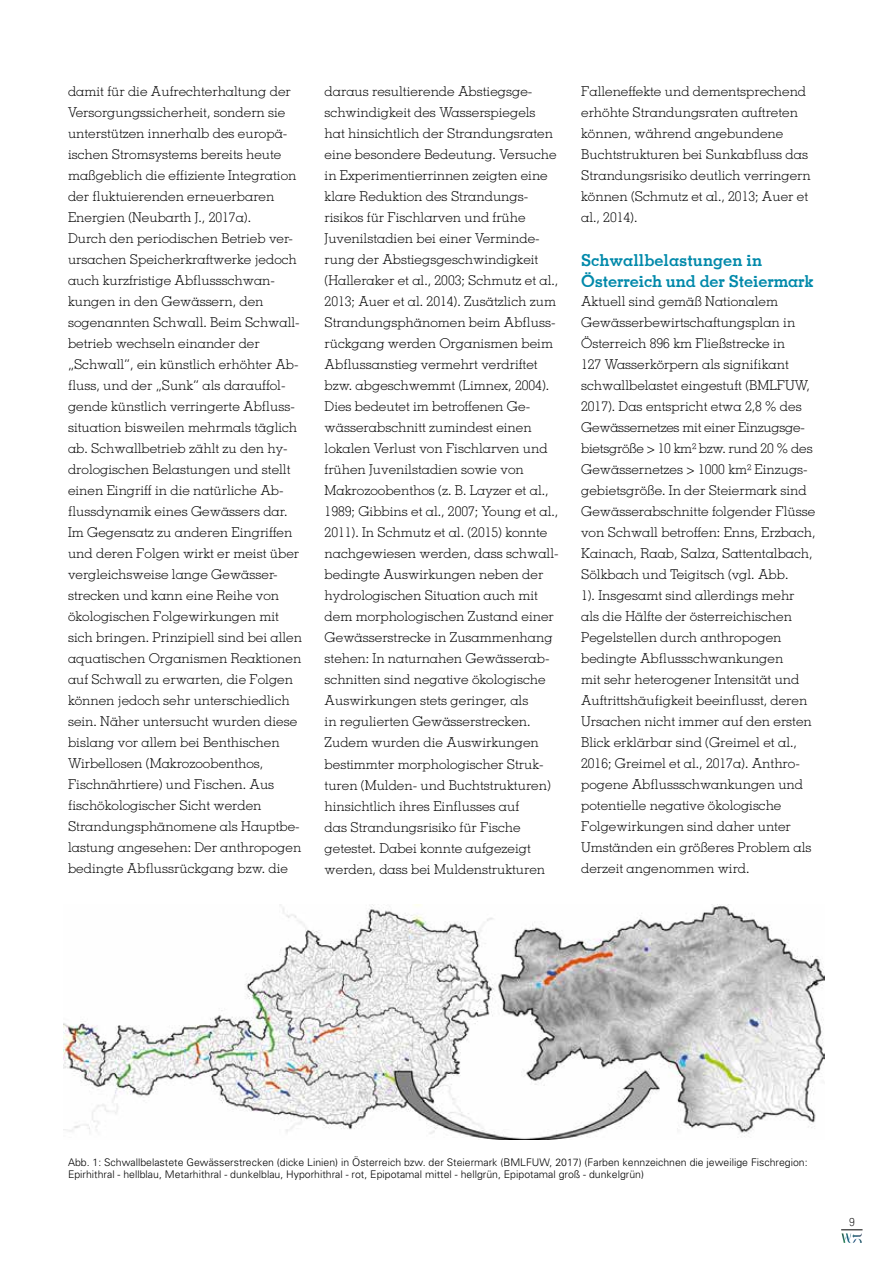
<style>
.page{position:relative;width:893px;height:1263px;background:#fff}
.page>*{position:absolute;margin:0;border:0;box-sizing:border-box;transform-origin:0 0}
.t1{font:700 16.5px/21px "Memphis";letter-spacing:-.01em;color:#0089aa}
.t2{font:300 13.5px/21px "Memphis";color:#000}
.t3{font:300 11.25px "Memphis";color:#000}
.t4{font:300 10.5px/12.6px "Univers";color:#000}
</style>
<div class="page">
<img style="left:841px;top:1233px;width:21px;height:10px">
<svg style="left:841px;top:1229px;width:21px;height:1px"></svg>
<img style="left:64px;top:905px;width:761px;height:234px">
<p class="t2" style="left:68px;top:80px;width:236px">damit für die Aufrechterhaltung der Versorgungssicherheit, sondern sie unterstützen innerhalb des europä&shy;ischen Stromsystems bereits heute maßgeblich die effiziente Integration der fluktuierenden erneuerbaren Energien (Neubarth J., 2017a).<br>Durch den periodischen Betrieb ver&shy;ursachen Speicherkraftwerke jedoch auch kurzfristige Abflussschwan&shy;kungen in den Gewässern, den sogenannten Schwall. Beim Schwall&shy;betrieb wechseln einander der „Schwall“, ein künstlich erhöhter Ab&shy;fluss, und der „Sunk“ als darauffol&shy;gende künstlich verringerte Abfluss&shy;situation bisweilen mehrmals täglich ab. Schwallbetrieb zählt zu den hy&shy;drologischen Belastungen und stellt einen Eingriff in die natürliche Ab&shy;flussdynamik eines Gewässers dar.<br>Im Gegensatz zu anderen Eingriffen und deren Folgen wirkt er meist über vergleichsweise lange Gewässer&shy;strecken und kann eine Reihe von ökologischen Folgewirkungen mit sich bringen. Prinzipiell sind bei allen aquatischen Organismen Reaktionen auf Schwall zu erwarten, die Folgen können jedoch sehr unterschiedlich sein. Näher untersucht wurden diese bislang vor allem bei Benthischen Wirbellosen (Makrozoobenthos, Fischnährtiere) und Fischen. Aus fischökologischer Sicht werden Strandungsphänomene als Hauptbe&shy;lastung angesehen: Der anthropogen bedingte Abflussrückgang bzw. die</p>
<p class="t2" style="left:325px;top:81px;width:235px">daraus resultierende Abstiegsge&shy;schwindigkeit des Wasserspiegels hat hinsichtlich der Strandungsraten eine besondere Bedeutung. Versuche in Experimentierrinnen zeigten eine klare Reduktion des Strandungs&shy;risikos für Fischlarven und frühe Juvenilstadien bei einer Verminde&shy;rung der Abstiegsgeschwindigkeit (Halleraker et al., 2003; Schmutz et al., 2013; Auer et al. 2014). Zusätzlich zum Strandungsphänomen beim Abfluss&shy;rückgang werden Organismen beim Abflussanstieg vermehrt verdriftet bzw. abgeschwemmt (Limnex, 2004).<br>Dies bedeutet im betroffenen Ge&shy;wässerabschnitt zumindest einen lokalen Verlust von Fischlarven und frühen Juvenilstadien sowie von Makrozoobenthos (z. B. Layzer et al., 1989; Gibbins et al., 2007; Young et al., 2011). In Schmutz et al. (2015) konnte nachgewiesen werden, dass schwall&shy;bedingte Auswirkungen neben der hydrologischen Situation auch mit dem morphologischen Zustand einer Gewässerstrecke in Zusammenhang stehen: In naturnahen Gewässerab&shy;schnitten sind negative ökologische Auswirkungen stets geringer, als<br>in regulierten Gewässerstrecken.<br>Zudem wurden die Auswirkungen bestimmter morphologischer Struk&shy;turen (Mulden- und Buchtstrukturen) hinsichtlich ihres Einflusses auf<br>das Strandungsrisiko für Fische getestet. Dabei konnte aufgezeigt werden, dass bei Muldenstrukturen</p>
<p class="t2" style="left:581px;top:81px;width:231px">Falleneffekte und dementsprechend erhöhte Strandungsraten auftreten können, während angebundene<br>Buchtstrukturen bei Sunkabfluss das<br>Strandungsrisiko deutlich verringern können (Schmutz et al., 2013; Auer et al., 2014).</p>
<p class="t1" style="left:581px;top:249px;width:234px">Schwallbelastungen in<br>Österreich und der Steiermark</p>
<p class="t2" style="left:581px;top:290px;width:236px">Aktuell sind gemäß Nationalem Gewässerbewirtschaftungsplan in Österreich 896 km Fließstrecke in<br>127 Wasserkörpern als signifikant schwallbelastet eingestuft (BMLFUW, 2017). Das entspricht etwa 2,8 % des Gewässernetzes mit einer Einzugsge&shy;bietsgröße &gt; 10 km² bzw. rund 20 % des Gewässernetzes &gt; 1000 km² Einzugs&shy;gebietsgröße. In der Steiermark sind Gewässerabschnitte folgender Flüsse von Schwall betroffen: Enns, Erzbach, Kainach, Raab, Salza, Sattentalbach, Sölkbach und Teigitsch (vgl. Abb.<br>1). Insgesamt sind allerdings mehr als die Hälfte der österreichischen Pegelstellen durch anthropogen bedingte Abflussschwankungen<br>mit sehr heterogener Intensität und Auftrittshäufigkeit beeinflusst, deren Ursachen nicht immer auf den ersten Blick erklärbar sind (Greimel et al., 2016; Greimel et al., 2017a). Anthro&shy;pogene Abflussschwankungen und potentielle negative ökologische Folgewirkungen sind daher unter Umständen ein größeres Problem als derzeit angenommen wird.</p>
<p class="t4" style="left:68px;top:1155px;width:741px">Abb. 1: Schwallbelastete Gewässerstrecken (dicke Linien) in Österreich bzw. der Steiermark (BMLFUW, 2017) (Farben kennzeichnen die jeweilige Fischregion:<br>Epirhithral - hellblau, Metarhithral - dunkelblau, Hyporhithral - rot, Epipotamal mittel - hellgrün, Epipotamal groß - dunkelgrün)</p>
<p class="t3" style="left:849px;top:1215px;width:7px">9</p>
</div>
